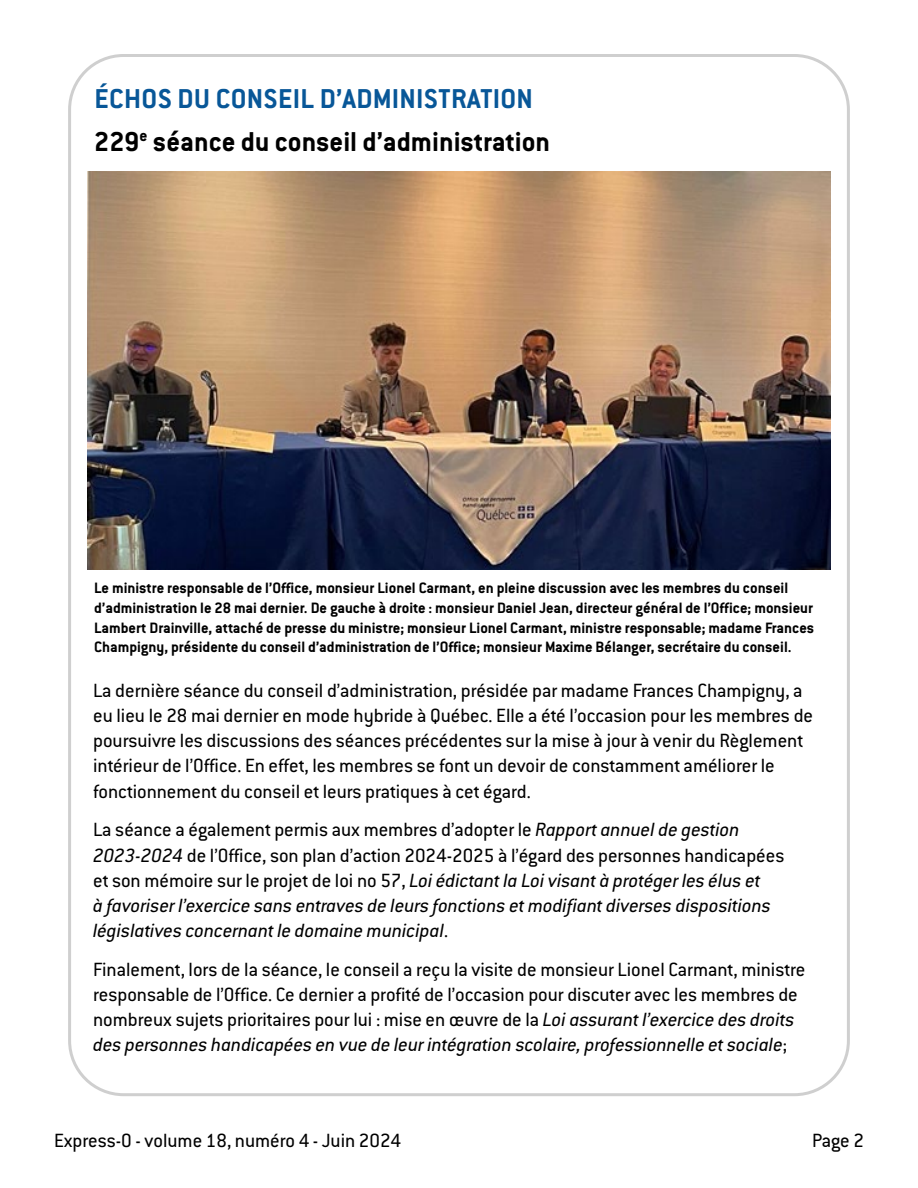
<style>
.page{position:relative;width:918px;height:1188px;background:#fff}
.page>*{position:absolute;margin:0;border:0;box-sizing:border-box;transform-origin:0 0}
.t1{font:700 30px/42.8px "Conduit ITC";color:#000}
.t2{font:21px/25.2px "Conduit ITC";color:#000}
.t3{font:italic 21px/25.2px "Conduit ITC";color:#000}
.t4{font:700 16.5px/19.8px "Conduit ITC";color:#000}
.s1{color:#085798}
.s2{font-style:normal}
.s3{font-style:italic}
</style>
<div class="page">
<img style="left:87px;top:172px;width:744px;height:397px">
<h1 class="t1" style="left:94px;top:77px;width:457px"><span class="s1">ÉCHOS DU CONSEIL D’ADMINISTRATION<br></span>229<sup>e</sup> séance du conseil d’administration</h1>
<p class="t4" style="left:94px;top:577px;width:722px">Le ministre responsable de l’Office, monsieur Lionel Carmant, en pleine discussion avec les membres du conseil d’administration le 28 mai dernier. De gauche à droite : monsieur Daniel Jean, directeur général de l’Office; monsieur Lambert Drainville, attaché de presse du ministre; monsieur Lionel Carmant, ministre responsable; madame Frances Champigny, présidente du conseil d’administration de l’Office; monsieur Maxime Bélanger, secrétaire du conseil.</p>
<p class="t2" style="left:93px;top:677px;width:721px">La dernière séance du conseil d’administration, présidée par madame Frances Champigny, a eu lieu le 28 mai dernier en mode hybride à Québec. Elle a été l’occasion pour les membres de poursuivre les discussions des séances précédentes sur la mise à jour à venir du Règlement intérieur de l’Office. En effet, les membres se font un devoir de constamment améliorer le fonctionnement du conseil et leurs pratiques à cet égard.</p>
<p class="t3" style="left:93px;top:817px;width:693px"><span class="s2">La séance a également permis aux membres d’adopter le</span> Rapport annuel de gestion 2023‑2024 <span class="s2">de l’Office, son plan d’action 2024‑2025 à l’égard des personnes handicapées et son mémoire sur le projet de loi no 57,</span> Loi édictant la Loi visant à protéger les élus et<br>à favoriser l’exercice sans entraves de leurs fonctions et modifiant diverses dispositions législatives concernant le domaine municipal<span class="s2">.</span></p>
<p class="t2" style="left:93px;top:956px;width:714px">Finalement, lors de la séance, le conseil a reçu la visite de monsieur Lionel Carmant, ministre responsable de l’Office. Ce dernier a profité de l’occasion pour discuter avec les membres de nombreux sujets prioritaires pour lui : mise en œuvre de la <span class="s3">Loi assurant l’exercice des droits des personnes handicapées en vue de leur intégration scolaire, professionnelle et sociale</span>;</p>
<p class="t2" style="left:54px;top:1127px;width:349px">Express-O - volume 18, numéro 4 - Juin 2024</p>
<p class="t2" style="left:812px;top:1127px;width:53px">Page 2</p>
</div>
